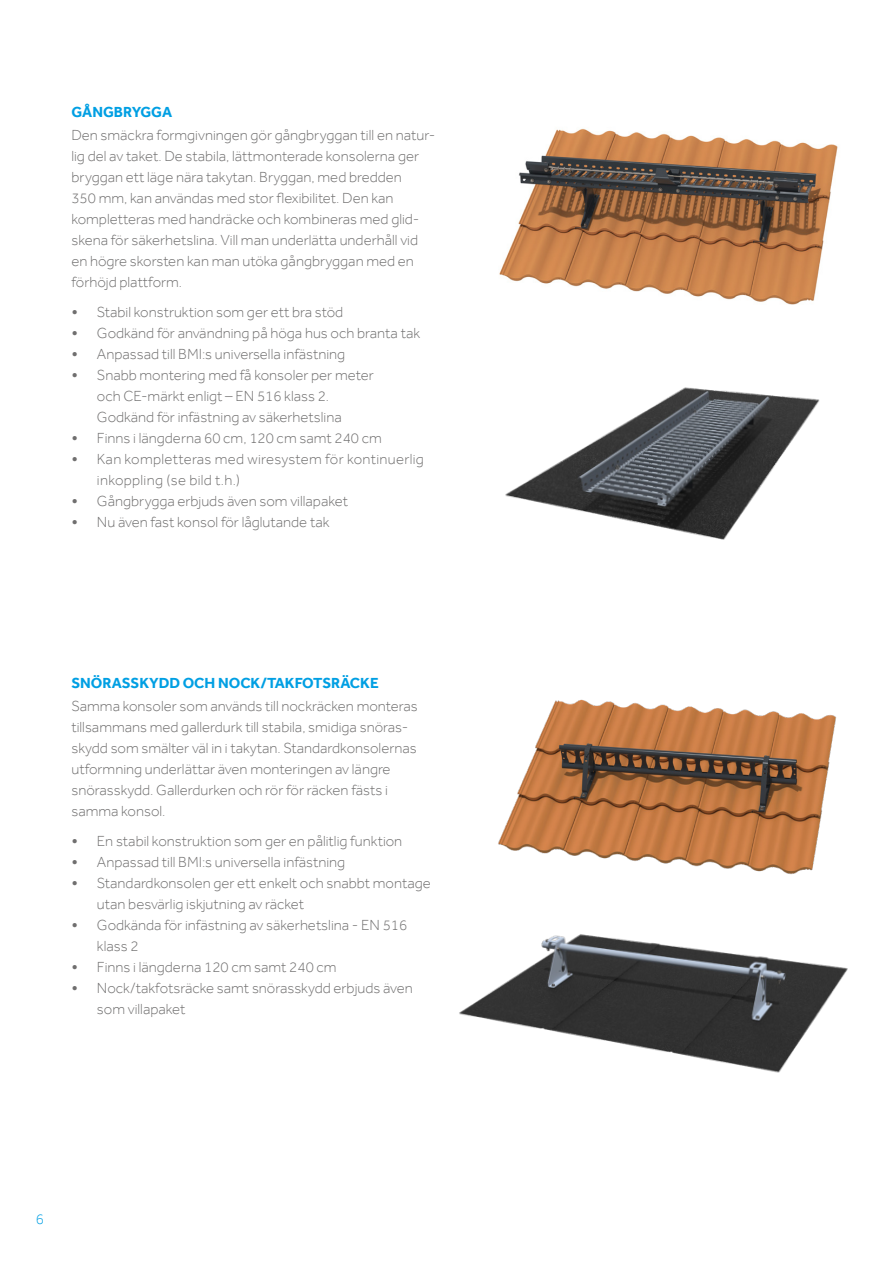
<style>
.page{position:relative;width:893px;height:1263px;background:#fff}
.page>*{position:absolute;margin:0;border:0;box-sizing:border-box;transform-origin:0 0}
.t1{font:300 15px/21px "Effra";color:#706f6f}
.t2{font:300 15px/21px "Effra";letter-spacing:.02em;color:#706f6f}
.t3{font:700 15px "Effra";color:#009fe3}
.t4{font:300 15px "Effra";color:#009fe3}
.s1{font-size:19.5px}
</style>
<div class="page">
<img style="left:499px;top:128px;width:339px;height:177px">
<img style="left:505px;top:387px;width:315px;height:153px">
<img style="left:459px;top:934px;width:389px;height:139px">
<img style="left:498px;top:699px;width:339px;height:176px">
<p class="t3" style="left:71px;top:103px;width:102px">GÅNGBRYGGA</p>
<p class="t1" style="left:71px;top:125px;width:365px">Den smäckra formgivningen gör gångbryggan till en natur&shy;lig del av taket. De stabila, lättmonterade konsolerna ger bryggan ett läge nära takytan. Bryggan, med bredden<br>350 mm, kan användas med stor flexibilitet. Den kan kompletteras med handräcke och kombineras med glid&shy;skena för säkerhetslina. Vill man underlätta underhåll vid en högre skorsten kan man utöka gångbryggan med en förhöjd plattform.</p>
<p class="t1" style="left:71px;top:301px;width:273px"><span class="s1">•</span> Stabil konstruktion som ger ett bra stöd</p>
<p class="t1" style="left:71px;top:322px;width:350px"><span class="s1">•</span> Godkänd för användning på höga hus och branta tak</p>
<p class="t1" style="left:71px;top:343px;width:275px"><span class="s1">•</span> Anpassad till BMI:s universella infästning</p>
<p class="t1" style="left:97px;top:364px;width:278px;text-indent:-26px"><span class="s1">•</span> Snabb montering med få konsoler per meter och CE-märkt enligt – EN 516 klass 2.<br>Godkänd för infästning av säkerhetslina</p>
<p class="t1" style="left:71px;top:427px;width:312px"><span class="s1">•</span> Finns i längderna 60 cm, 120 cm samt 240 cm</p>
<p class="t2" style="left:97px;top:448px;width:328px;text-indent:-26px"><span class="s1">•</span> Kan kompletteras med wiresystem för kontinuerlig inkoppling (se bild t.h.)</p>
<p class="t1" style="left:71px;top:490px;width:278px"><span class="s1">•</span> Gångbrygga erbjuds även som villapaket</p>
<p class="t1" style="left:71px;top:511px;width:260px"><span class="s1">•</span> Nu även fast konsol för låglutande tak</p>
<p class="t3" style="left:71px;top:674px;width:309px">SNÖRASSKYDD OCH NOCK/TAKFOTSRÄCKE</p>
<p class="t1" style="left:71px;top:696px;width:348px">Samma konsoler som används till nockräcken monteras tillsammans med gallerdurk till stabila, smidiga snöras&shy;skydd som smälter väl in i takytan. Standardkonsolernas utformning underlättar även monteringen av längre snörasskydd. Gallerdurken och rör för räcken fästs i samma konsol.</p>
<p class="t1" style="left:71px;top:830px;width:332px"><span class="s1">•</span> En stabil konstruktion som ger en pålitlig funktion</p>
<p class="t1" style="left:71px;top:851px;width:275px"><span class="s1">•</span> Anpassad till BMI:s universella infästning</p>
<p class="t1" style="left:97px;top:872px;width:335px;text-indent:-26px"><span class="s1">•</span> Standardkonsolen ger ett enkelt och snabbt montage utan besvärlig iskjutning av räcket</p>
<p class="t1" style="left:97px;top:914px;width:312px;text-indent:-26px"><span class="s1">•</span> Godkända för infästning av säkerhetslina - EN 516 klass 2</p>
<p class="t1" style="left:71px;top:956px;width:267px"><span class="s1">•</span> Finns i längderna 120 cm samt 240 cm</p>
<p class="t1" style="left:97px;top:977px;width:317px;text-indent:-26px"><span class="s1">•</span> Nock/takfotsräcke samt snörasskydd erbjuds även som villapaket</p>
<p class="t4" style="left:36px;top:1210px;width:10px">6</p>
</div>
